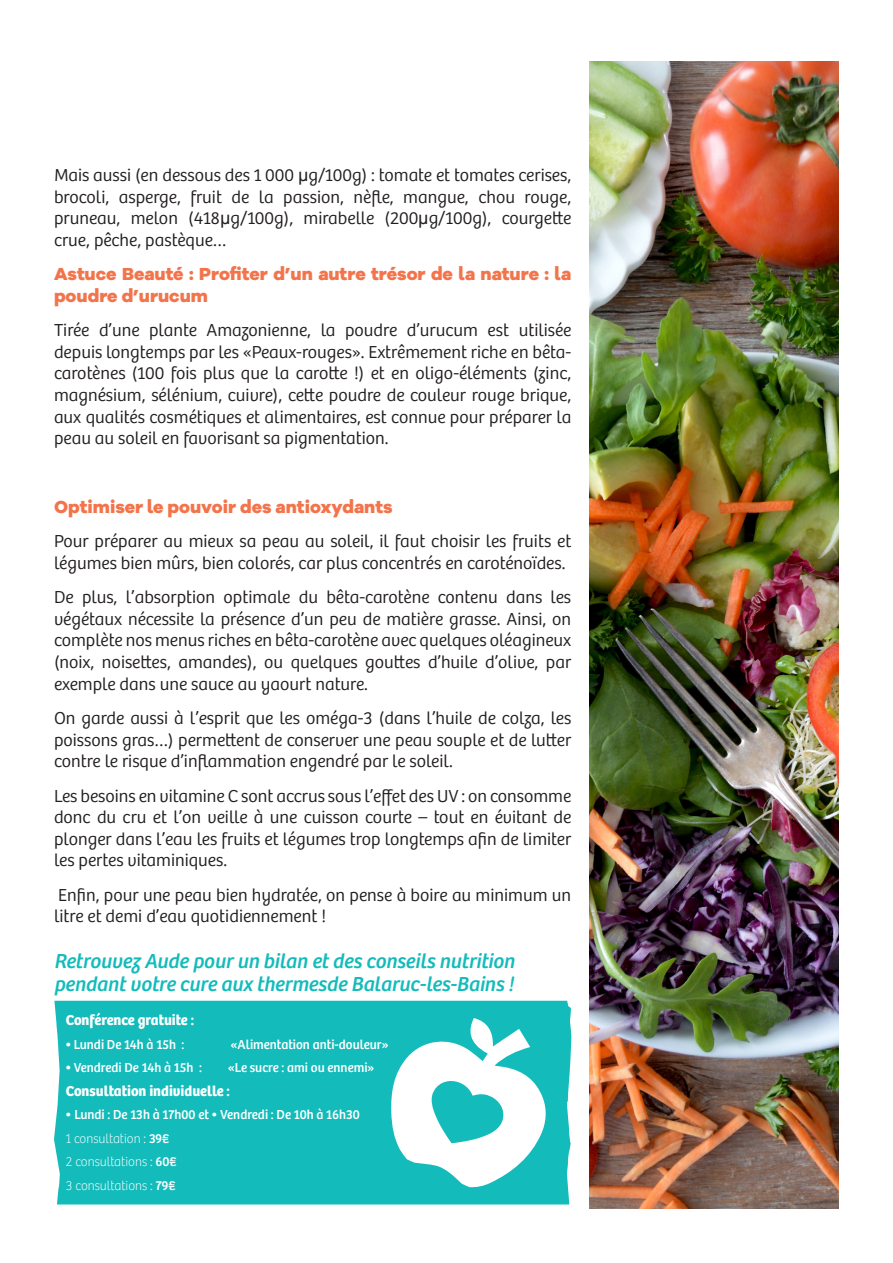
<style>
.page{position:relative;width:893px;height:1263px;background:#fff}
.page>*{position:absolute;margin:0;border:0;box-sizing:border-box;transform-origin:0 0}
.TEXTE_COURANT{font:italic 21px "Bree";color:#14bbbb}
.corps_texte{font:300 18px/21.6px "Bree";color:#231f20;text-align:justify}
.Titre{font:800 18px/21.6px "Galano Grotesque Alt";color:#f3744b}
.TEXTE_COURANT-2{font:700 15px "Bree";color:#fff}
.TEXTE_COURANT-3{font:13.5px "Bree";color:#fff}
.TEXTE_COURANT-4{font:100 13.5px "Bree";color:#fff}
.s1{font-family:"Arial Narrow";font-weight:400}
.s2{font-family:"Galano Grotesque"}
.s3{font-weight:400}
</style>
<div class="page">
<img style="left:589px;top:62px;width:250px;height:1147px">
<div style="left:54px;top:1001px;width:517px;height:203px;background:#14bbbb"></div>
<svg style="left:391px;top:1018px;width:156px;height:169px"></svg>
<p class="corps_texte" style="left:54px;top:165px;width:519px">Mais aussi (en dessous des 1 000 <span class="s1">µ</span>g/100g) : tomate et tomates cerises, brocoli, asperge, fruit de la passion, nèfle, mangue, chou rouge, pruneau, melon (418<span class="s1">µ</span>g/100g), mirabelle (200<span class="s1">µ</span>g/100g), courgette crue, pêche, pastèque…</p>
<p class="Titre" style="left:54px;top:263px;width:519px">Astuce Beauté : Profiter d’un autre trésor de la nature : la poudre d’urucum</p>
<p class="corps_texte" style="left:54px;top:320px;width:519px">Tirée d’une plante Amazonienne, la poudre d’urucum est utilisée depuis longtemps par les «Peaux-rouges». Extrêmement riche en bêta&shy;carotènes (100 fois plus que la carotte !) et en oligo-éléments (zinc, magnésium, sélénium, cuivre), cette poudre de couleur rouge brique, aux qualités cosmétiques et alimentaires, est connue pour préparer la peau au soleil en favorisant sa pigmentation.</p>
<p class="Titre" style="left:54px;top:495px;width:340px">Optimiser le pouvoir des antioxydants</p>
<p class="corps_texte" style="left:54px;top:531px;width:519px">Pour préparer au mieux sa peau au soleil, il faut choisir les fruits et légumes bien mûrs, bien colorés, car plus concentrés en caroténoïdes.</p>
<p class="corps_texte" style="left:54px;top:587px;width:519px">De plus, l’absorption optimale du bêta-carotène contenu dans les végétaux nécessite la présence d’un peu de matière grasse. Ainsi, on complète nos menus riches en bêta-carotène avec quelques oléagineux (noix, noisettes, amandes), ou quelques gouttes d’huile d’olive, par exemple dans une sauce au yaourt nature.</p>
<p class="corps_texte" style="left:54px;top:708px;width:519px">On garde aussi à l’esprit que les oméga-3 (dans l’huile de colza, les poissons gras…) permettent de conserver une peau souple et de lutter contre le risque d’inflammation engendré par le soleil.</p>
<p class="corps_texte" style="left:54px;top:785px;width:519px">Les besoins en vitamine C sont accrus sous l’effet des UV : on consomme donc du cru et l’on veille à une cuisson courte – tout en évitant de plonger dans l’eau les fruits et légumes trop longtemps afin de limiter les pertes vitaminiques.</p>
<p class="corps_texte" style="left:54px;top:884px;width:519px">Enfin, pour une peau bien hydratée, on pense à boire au minimum un litre et demi d’eau quotidiennement !</p>
<p class="TEXTE_COURANT" style="left:54px;top:949px;width:462px">Retrouvez Aude pour un bilan et des conseils nutrition</p>
<p class="TEXTE_COURANT" style="left:54px;top:972px;width:461px">pendant votre cure aux thermesde Balaruc-les-Bains !</p>
<p class="TEXTE_COURANT-2" style="left:66px;top:1011px;width:130px">Conférence gratuite :</p>
<p class="TEXTE_COURANT-3" style="left:66px;top:1036px;width:120px"><span class="s2">•</span> Lundi De 14h à 15h :</p>
<p class="TEXTE_COURANT-3" style="left:231px;top:1036px;width:159px">«Alimentation anti-douleur»</p>
<p class="TEXTE_COURANT-3" style="left:66px;top:1060px;width:138px"><span class="s2">•</span> Vendredi De 14h à 15h :</p>
<p class="TEXTE_COURANT-3" style="left:228px;top:1060px;width:148px">«Le sucre : ami ou ennemi»</p>
<p class="TEXTE_COURANT-2" style="left:66px;top:1082px;width:166px">Consultation individuelle :</p>
<p class="TEXTE_COURANT-3" style="left:66px;top:1107px;width:296px"><span class="s2">•</span> Lundi : De 13h à 17h00 et <span class="s2">•</span> Vendredi : De 10h à 16h30</p>
<p class="TEXTE_COURANT-4" style="left:66px;top:1131px;width:105px">1 consultation : <span class="s3">39€</span></p>
<p class="TEXTE_COURANT-4" style="left:66px;top:1154px;width:112px">2 consultations : <span class="s3">60€</span></p>
<p class="TEXTE_COURANT-4" style="left:66px;top:1178px;width:111px">3 consultations : <span class="s3">79€</span></p>
</div>
